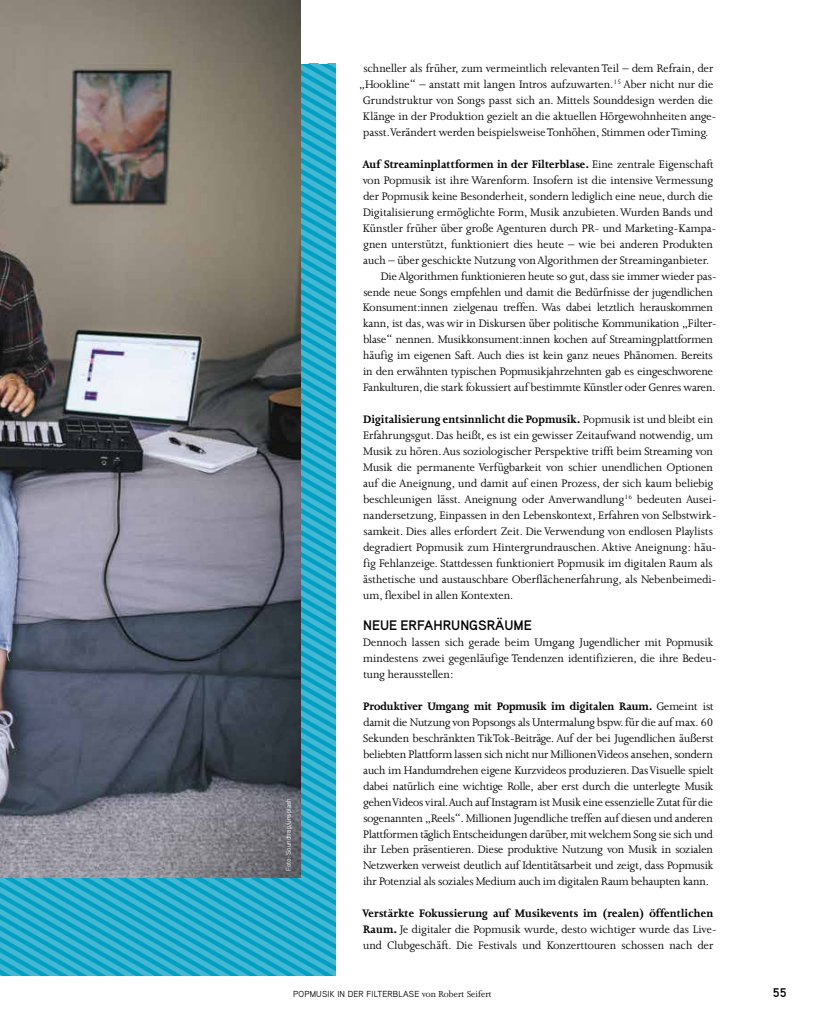
<style>
.page{position:relative;width:815px;height:1028px;background:#fff}
.page>*{position:absolute;margin:0;border:0;box-sizing:border-box;transform-origin:0 0}
.t1{font:700 13.75px "Aaux";letter-spacing:-.005em;color:#000}
.t2{font:12.5px/16px "Joanna MT Std";letter-spacing:-.005em;color:#000}
.t3{font:700 12.5px "Joanna MT Std";color:#000}
.t4{font:700 12.5px "Aaux";color:#000}
.t5{font:8.75px "Aaux";letter-spacing:.02em;color:#000}
.t6{font:6.88px "Aaux";color:#fff}
.s1{font-weight:400}
.s2{font-weight:700}
.s3{font-family:"Joanna MT Std";font-size:10px}
</style>
<div class="page">
<svg style="left:0;top:64px;width:335px;height:911px;background:#28a6c3"></svg>
<img style="left:0;top:0;width:300px;height:877px">
<p class="t6" style="left:284px;top:871px;width:74px;rotate:-90deg">FOTO: SOUNDTRAP/UNSPLASH</p>
<p class="t2" style="left:359px;top:60px;width:359px;text-align:center">schneller als früher, zum vermeintlich relevanten Teil – dem Refrain, der „Hookline“ – anstatt mit langen Intros aufzuwarten.<sup>15</sup> Aber nicht nur die Grundstruktur von Songs passt sich an. Mittels Sounddesign werden die Klänge in der Produktion gezielt an die aktuellen Hörgewohnheiten ange&shy;passt. Verändert werden beispielsweise Tonhöhen, Stimmen oder Timing.</p>
<p class="t3" style="left:362px;top:157px;width:353px">Auf Streaminplattformen in der Filterblase. <span class="s1">Eine zentrale Eigenschaft</span></p>
<p class="t2" style="left:363px;top:172px;width:352px">von Popmusik ist ihre Warenform. Insofern ist die intensive Vermessung</p>
<p class="t2" style="left:363px;top:188px;width:351px">der Popmusik keine Besonderheit, sondern lediglich eine neue, durch die</p>
<p class="t2" style="left:363px;top:204px;width:351px">Digitalisierung ermöglichte Form, Musik anzubieten. Wurden Bands und</p>
<p class="t2" style="left:363px;top:220px;width:355px">Künstler früher über große Agenturen durch PR- und Marketing-Kampa-</p>
<p class="t2" style="left:363px;top:236px;width:351px">gnen unterstützt, funktioniert dies heute – wie bei anderen Produkten</p>
<p class="t2" style="left:363px;top:252px;width:348px">auch – über geschickte Nutzung von Algorithmen der Streaminganbieter.</p>
<p class="t2" style="left:381px;top:268px;width:337px">Die Algorithmen funktionieren heute so gut, dass sie immer wieder pas-</p>
<p class="t2" style="left:363px;top:284px;width:351px">sende neue Songs empfehlen und damit die Bedürfnisse der jugendlichen</p>
<p class="t2" style="left:363px;top:300px;width:352px">Konsument:innen zielgenau treffen. Was dabei letztlich herauskommen</p>
<p class="t2" style="left:363px;top:316px;width:355px">kann, ist das, was wir in Diskursen über politische Kommunikation „Filter-</p>
<p class="t2" style="left:363px;top:332px;width:351px">blase“ nennen. Musikkonsument:innen kochen auf Streamingplattformen</p>
<p class="t2" style="left:363px;top:348px;width:351px">häufig im eigenen Saft. Auch dies ist kein ganz neues Phänomen. Bereits</p>
<p class="t2" style="left:363px;top:364px;width:352px">in den erwähnten typischen Popmusikjahrzehnten gab es eingeschworene</p>
<p class="t2" style="left:363px;top:379px;width:354px">Fankulturen, die stark fokussiert auf bestimmte Künstler oder Genres waren.</p>
<p class="t2" style="left:363px;top:411px;width:355px"><span class="s2">Digitalisierung entsinnlicht die Popmusik.</span> Popmusik ist und bleibt ein Erfahrungsgut. Das heißt, es ist ein gewisser Zeitaufwand notwendig, um Musik zu hören. Aus soziologischer Perspektive trifft beim Streaming von Musik die permanente Verfügbarkeit von schier unendlichen Optionen auf die Aneignung, und damit auf einen Prozess, der sich kaum beliebig beschleunigen lässt. Aneignung oder Anverwandlung<sup>16</sup> bedeuten Ausei&shy;nandersetzung, Einpassen in den Lebenskontext, Erfahren von Selbstwirk&shy;samkeit. Dies alles erfordert Zeit. Die Verwendung von endlosen Playlists degradiert Popmusik zum Hintergrundrauschen. Aktive Aneignung: häu&shy;fig Fehlanzeige. Stattdessen funktioniert Popmusik im digitalen Raum als ästhetische und austauschbare Oberflächenerfahrung, als Nebenbeimedi&shy;um, flexibel in allen Kontexten.</p>
<p class="t1" style="left:363px;top:616px;width:18px">NEUE</p>
<p class="t1" style="left:401px;top:616px;width:131px">ERFAHRUNGSRÄU ME</p>
<p class="t2" style="left:363px;top:634px;width:355px">Dennoch lassen sich gerade beim Umgang Jugendlicher mit Popmusik mindestens zwei gegenläufige Tendenzen identifizieren, die ihre Bedeu&shy;tung herausstellen:</p>
<p class="t2" style="left:363px;top:698px;width:352px;text-align:justify"><span class="s2">Produktiver Umgang mit Popmusik im digitalen Raum.</span> Gemeint ist damit die Nutzung von Popsongs als Untermalung bspw. für die auf max. 60<br>Sekunden beschränkten TikTok-Beiträge. Auf der bei Jugendlichen äußerst beliebten Plattform lassen sich nicht nur Millionen Videos ansehen, sondern auch im Handumdrehen eigene Kurzvideos produzieren. Das Visuelle spielt dabei natürlich eine wichtige Rolle, aber erst durch die unterlegte Musik gehen Videos viral. Auch auf Instagram ist Musik eine essenzielle Zutat für die sogenannten „Reels“. Millionen Jugendliche treffen auf diesen und anderen Plattformen täglich Entscheidungen darüber, mit welchem Song sie sich und ihr Leben präsentieren. Diese produktive Nutzung von Musik in sozialen Netzwerken verweist deutlich auf Identitätsarbeit und zeigt, dass Popmusik ihr Potenzial als soziales Medium auch im digitalen Raum behaupten kann.</p>
<p class="t2" style="left:362px;top:905px;width:356px"><span class="s2">Verstärkte Fokussierung auf Musikevents im (realen) öffentlichen<br>Raum.</span> Je digitaler die Popmusik wurde, desto wichtiger wurde das Live&shy;und Clubgeschäft. Die Festivals und Konzerttouren schossen nach der</p>
<p class="t5" style="left:293px;top:988px;width:200px">POPMUSIK IN DER FILTERBLASE <span class="s3">von Robert Seifert</span></p>
<p class="t4" style="left:773px;top:984px;width:15px">55</p>
</div>
